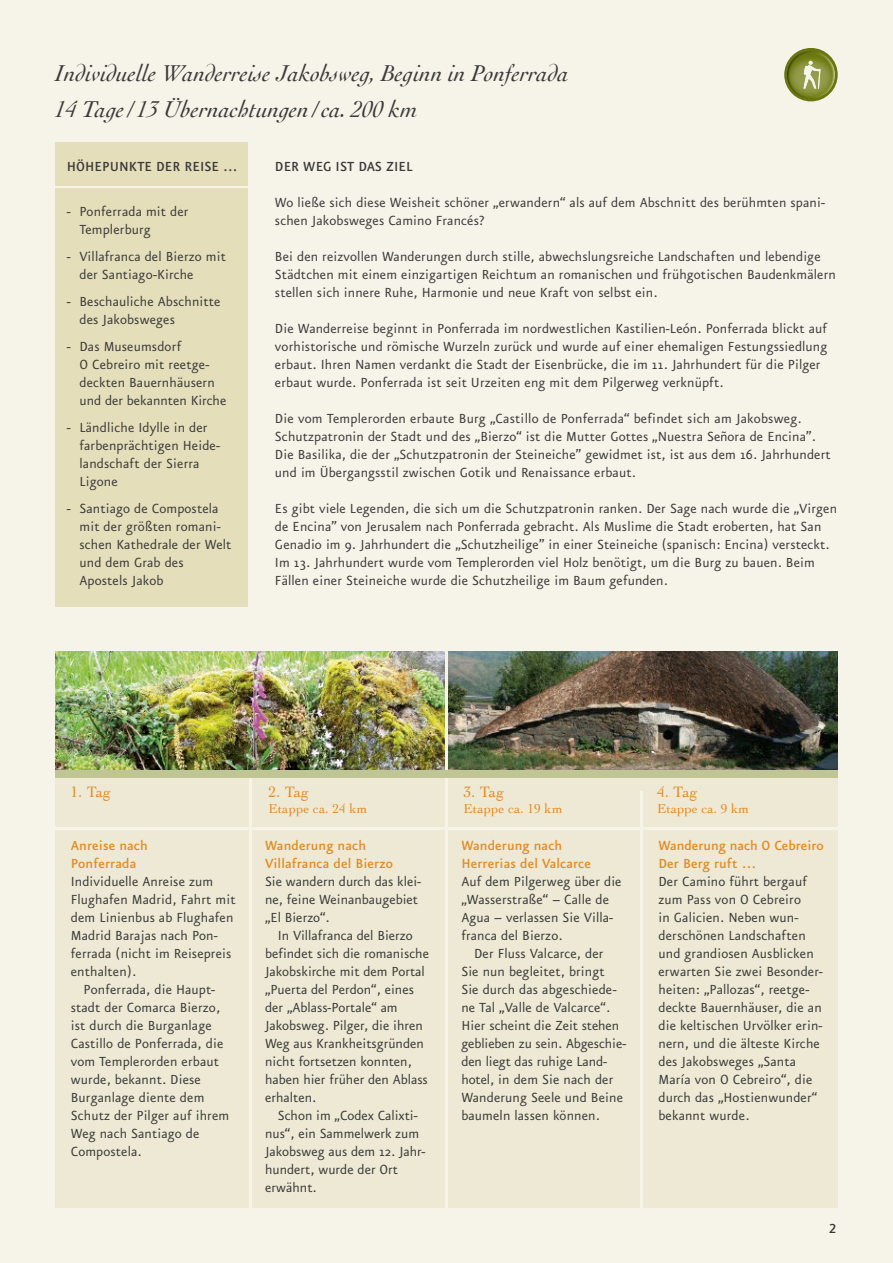
<style>
.page{position:relative;width:893px;height:1263px;background:#f6f4e9}
.page>*{position:absolute;margin:0;border:0;box-sizing:border-box;transform-origin:0 0}
.t1{font:italic 24px/36px "Cochin";color:#3a3a39}
.t2{font:15.75px/18px "Eureka Sans CE";letter-spacing:.01em;color:#3a3a39}
.t3{font:500 15.75px/18px "Eureka Sans CE";letter-spacing:.01em;color:#e28a21}
.t4{font:15.75px "Eureka Sans CE Medium Caps";letter-spacing:.01em;color:#3a3a39}
.t5{font:15.75px "Cochin";letter-spacing:-.03em;color:#e28a21}
.t6{font:13.5px "Cochin";letter-spacing:.01em;color:#e28a21}
</style>
<div class="page">
<div style="left:56px;top:693px;width:782px;height:515px;background:#ede9d4"></div>
<img style="left:448px;top:651px;width:390px;height:120px">
<div style="left:55px;top:142px;width:193px;height:464px;background:#e4debb"></div>
<img style="left:56px;top:651px;width:389px;height:120px">
<hr style="left:56px;top:827px;width:782px;height:3px;background:#f6f4e9">
<hr style="left:445px;top:651px;width:3px;height:561px;background:#f6f4e9">
<svg style="left:721px;top:431px;width:5px;height:10px"></svg>
<hr style="left:43px;top:186px;width:568px;height:2px;background:#f6f4e9">
<hr style="left:249px;top:773px;width:3px;height:449px;background:#f6f4e9">
<hr style="left:640px;top:792px;width:3px;height:424px;background:#f6f4e9">
<div style="left:56px;top:771px;width:782px;height:7px;background:#bfc595"></div>
<svg style="left:784px;top:48px;width:54px;height:53px"></svg>
<img style="left:803px;top:61px;width:17px;height:28px">
<h1 class="t1" style="left:55px;top:55px;width:515px">Individuelle Wanderreise Jakobsweg, Beginn in Ponferrada<br>14 Tage / 13 Übernachtungen / ca. 200 km</h1>
<p class="t4" style="left:67px;top:159px;width:172px">HÖHEPUNKTE DER REISE …</p>
<p class="t2" style="left:79px;top:203px;width:111px;text-indent:-13px">- Ponferrada mit der<br>Templerburg</p>
<p class="t2" style="left:79px;top:248px;width:148px;text-indent:-13px">- Villafranca del Bierzo mit der Santiago-Kirche</p>
<p class="t2" style="left:79px;top:293px;width:143px;text-indent:-13px">- Beschauliche Abschnitte des Jakobsweges</p>
<p class="t2" style="left:79px;top:338px;width:148px;text-indent:-13px">- Das Museumsdorf<br>O Cebreiro mit reetge&shy;deckten Bauernhäusern und der bekannten Kirche</p>
<p class="t2" style="left:79px;top:419px;width:142px;text-indent:-13px">- Ländliche Idylle in der farbenprächtigen Heide&shy;landschaft der Sierra<br>Ligone</p>
<p class="t2" style="left:79px;top:500px;width:153px;text-indent:-13px">- Santiago de Compostela mit der größten romani&shy;schen Kathedrale der Welt und dem Grab des<br>Apostels Jakob</p>
<p class="t4" style="left:275px;top:159px;width:139px">DER WEG IST DAS ZIEL</p>
<p class="t2" style="left:275px;top:194px;width:551px">Wo ließe sich diese Weisheit schöner „erwandern“ als auf dem Abschnitt des berühmten spani&shy;schen Jakobsweges Camino Francés?</p>
<p class="t2" style="left:275px;top:248px;width:562px">Bei den reizvollen Wanderungen durch stille, abwechslungsreiche Landschaften und lebendige<br>Städtchen mit einem einzigartigen Reichtum an romanischen und frühgotischen Baudenk mälern stellen sich innere Ruhe, Harmonie und neue Kraft von selbst ein.</p>
<p class="t2" style="left:275px;top:320px;width:554px">Die Wanderreise beginnt in Ponferrada im nordwestlichen Kastilien-León. Ponferrada blickt auf vorhistorische und römische Wurzeln zurück und wurde auf einer ehemaligen Festungssiedlung erbaut. Ihren Namen verdankt die Stadt der Eisenbrücke, die im 11. Jahrhundert für die Pilger erbaut wurde. Ponferrada ist seit Urzeiten eng mit dem Pilgerweg verknüpft.</p>
<p class="t2" style="left:275px;top:410px;width:557px">Die vom Templerorden erbaute Burg „Castillo de Ponferrada“ befindet sich am Jakobsweg.<br>Schutzpatronin der Stadt und des „Bierzo“ ist die Mutter Gottes „Nuestra Se ora de Encina”.<br>Die Basilika, die der „Schutzpatronin der Steineiche” gewidmet ist, ist aus dem 16. Jahrhundert und im Übergangsstil zwischen Gotik und Renaissance erbaut.</p>
<p class="t2" style="left:275px;top:500px;width:564px">Es gibt viele Legenden, die sich um die Schutzpatronin ranken. Der Sage nach wurde die „Virgen de Encina” von Jerusalem nach Ponferrada gebracht. Als Muslime die Stadt eroberten, hat San Genadio im 9. Jahrhundert die „Schutzheilige” in einer Steineiche (spanisch: Encina) versteckt.<br>Im 13. Jahrhundert wurde vom Templerorden viel Holz benötigt, um die Burg zu bauen. Beim Fällen einer Steineiche wurde die Schutzheilige im Baum gefunden.</p>
<p class="t5" style="left:71px;top:783px;width:42px">1. Tag</p>
<p class="t5" style="left:269px;top:783px;width:42px">2. Tag</p>
<p class="t5" style="left:464px;top:783px;width:42px">3. Tag</p>
<p class="t5" style="left:657px;top:783px;width:42px">4. Tag</p>
<p class="t6" style="left:269px;top:801px;width:100px">Etappe ca. 24 km</p>
<p class="t6" style="left:464px;top:801px;width:100px">Etappe ca. 19 km</p>
<p class="t6" style="left:657px;top:801px;width:94px">Etappe ca. 9 km</p>
<p class="t3" style="left:71px;top:837px;width:79px">Anreise nach<br>Ponferrada</p>
<p class="t2" style="left:71px;top:873px;width:166px">Individuelle Anreise zum<br>Flughafen Madrid, Fahrt mit dem Linienbus ab Flughafen<br>Madrid Barajas nach Pon&shy;ferrada (nicht im Reisepreis enthalten).</p>
<p class="t2" style="left:71px;top:981px;width:160px;text-indent:13px">Ponferrada, die Haupt&shy;stadt der Comarca Bierzo, ist durch die Burganlage<br>Castillo de Ponferrada, die vom Templerorden erbaut wurde, bekannt. Diese<br>Burganlage diente dem<br>Schutz der Pilger auf ihrem<br>Weg nach Santiago de<br>Compostela.</p>
<p class="t3" style="left:265px;top:837px;width:130px">Wanderung nach<br>Villafranca del Bierzo</p>
<p class="t2" style="left:265px;top:873px;width:158px">Sie wandern durch das klei&shy;ne, feine Weinanbaugebiet „El Bierzo“.</p>
<p class="t2" style="left:265px;top:927px;width:165px;text-indent:13px">In Villafranca del Bierzo befindet sich die romanische<br>Jakobskirche mit dem Portal „Puerta del Perdon“, eines der „Ablass-Portale“ am<br>Jakobsweg. Pilger, die ihren<br>Weg aus Krankheitsgründen nicht fortsetzen konnten, haben hier früher den Ablass erhalten.</p>
<p class="t2" style="left:265px;top:1107px;width:162px;text-indent:13px">Schon im „Codex Calixti&shy;nus“, ein Sammelwerk zum<br>Jakobsweg aus dem 12. Jahr&shy;hundert, wurde der Ort erwähnt.</p>
<p class="t3" style="left:461px;top:837px;width:131px">Wanderung nach<br>Herrerias del Valcarce</p>
<p class="t2" style="left:461px;top:873px;width:162px">Auf dem Pilgerweg über die „Wasserstraße“ – Calle de<br>Agua – verlassen Sie Villa&shy;franca del Bierzo.</p>
<p class="t2" style="left:461px;top:945px;width:167px;text-indent:13px">Der Fluss Valcarce, der<br>Sie nun begleitet, bringt<br>Sie durch das abgeschiede&shy;ne Tal „Valle de Valcarce“.<br>Hier scheint die Zeit stehen geblieben zu sein. Abgeschie&shy;den liegt das ruhige Land&shy;hotel, in dem Sie nach der<br>Wanderung Seele und Beine baumeln lassen können.</p>
<p class="t3" style="left:658px;top:837px;width:167px">Wanderung nach O Cebreiro<br>Der Berg ruft …</p>
<p class="t2" style="left:658px;top:873px;width:166px">Der Camino führt bergauf zum Pass von O Cebreiro<br>in Galicien. Neben wun&shy;derschönen Landschaften und grandiosen Ausblicken erwarten Sie zwei Besonder&shy;heiten: „Pallozas“, reetge&shy;deckte Bauernhäuser, die an die keltischen Urvölker erin&shy;nern, und die älteste Kirche des Jakobsweges „Santa<br>María von O Cebreiro“, die durch das „Hostienwunder“ bekannt wurde.</p>
<p class="t4" style="left:829px;top:1221px;width:9px">2</p>
</div>
